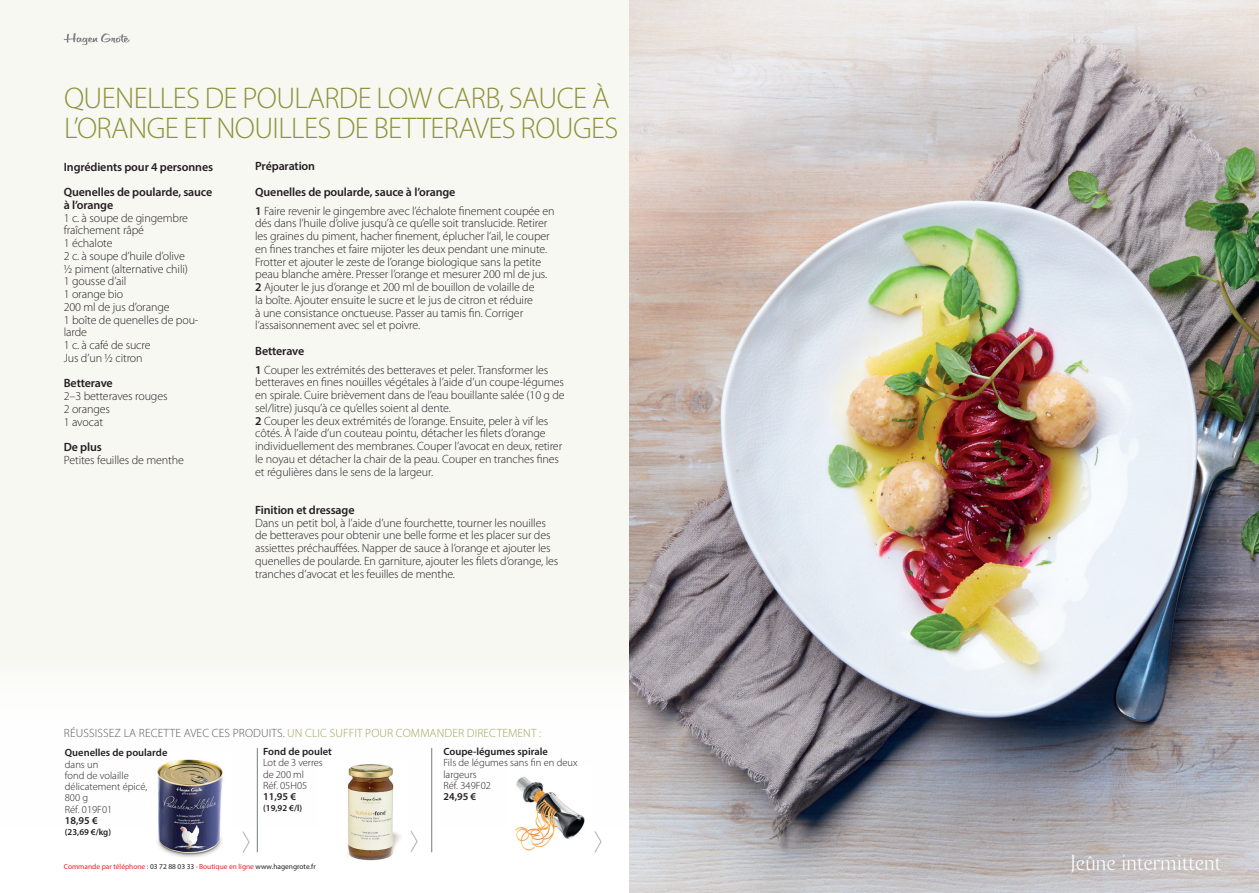
<style>
.page{position:relative;width:1259px;height:893px;background:#fff}
.page>*{position:absolute;margin:0;border:0;box-sizing:border-box;transform-origin:0 0}
.t1{font:300 30px/30px "Myriad Pro";letter-spacing:-.02em;color:#8d9338}
.t2{font:22.5px "Bodebeck LT Std";letter-spacing:-.01em;color:#fff}
.t3{font:300 12px/12.8px "Myriad Pro";letter-spacing:-.01em;color:#231f20}
.t4{font:600 12px/25.5px "Myriad Pro";letter-spacing:-.01em;color:#231f20}
.t5{font:300 12px "Myriad Pro";letter-spacing:.01em;color:#9fa359}
.t6{font:300 10.5px/11.2px "Myriad Pro";color:#231f20}
.t7{font:600 10.5px "Myriad Pro";color:#231f20}
.t8{font:600 9px "Myriad Pro";color:#231f20}
.t9{font:7.35px "Myriad Pro";color:#ee1d23}
.s1{font-weight:600}
.s2{color:#57585a}
.s3{color:#231f20}
</style>
<div class="page">
<div style="left:0;top:0;width:887px;height:893px;background:#f8f8f3"></div>
<div style="left:0;top:663px;width:1259px;height:230px;background:#fff"></div>
<hr style="left:257px;top:748px;width:1px;height:104px;background:#717d83">
<hr style="left:431px;top:748px;width:1px;height:104px;background:#717d83">
<svg style="left:594px;top:831px;width:8px;height:22px"></svg>
<svg style="left:410px;top:831px;width:8px;height:21px"></svg>
<svg style="left:242px;top:831px;width:8px;height:22px"></svg>
<img style="left:629px;top:0;width:630px;height:893px">
<img style="left:347px;top:764px;width:54px;height:97px">
<img style="left:157px;top:759px;width:66px;height:99px">
<img style="left:515px;top:776px;width:70px;height:75px">
<svg style="left:64px;top:33px;width:66px;height:12px"></svg>
<h1 class="t1" style="left:64px;top:82px;width:556px">QUENELLES DE POULARDE LOW CARB, SAUCE À<br>L’ORANGE ET NOUILLES DE BETTERAVES ROUGES</h1>
<p class="t4" style="left:64px;top:153px;width:151px">Ingrédients pour 4 personnes<br>Quenelles de poularde, sauce</p>
<p class="t4" style="left:64px;top:192px;width:51px">à l’orange</p>
<p class="t3" style="left:64px;top:211px;width:136px">1 c. à soupe de gingembre fraîchement râpé<br>1 échalote<br>2 c. à soupe d’huile d’olive<br>½ piment (alternative chili)<br>1 gousse d’ail<br>1 orange bio<br>200 ml de jus d’orange<br>1 boîte de quenelles de pou&shy;larde<br>1 c. à café de sucre<br>Jus d’un ½ citron</p>
<p class="t4" style="left:64px;top:370px;width:51px">Betterave</p>
<p class="t3" style="left:64px;top:390px;width:105px">2–3 betteraves rouges<br>2 oranges<br>1 avocat</p>
<p class="t4" style="left:64px;top:434px;width:40px">De plus</p>
<p class="t3" style="left:64px;top:453px;width:121px">Petites feuilles de menthe</p>
<p class="t4" style="left:255px;top:153px;width:202px">Préparation<br>Quenelles de poularde, sauce à l’orange</p>
<p class="t3" style="left:255px;top:204px;width:301px"><span class="s1">1</span> Faire revenir le gingembre avec l’échalote finement coupée en dés dans l’huile d’olive jusqu’à ce qu’elle soit translucide. Retirer les graines du piment, hacher finement, éplucher l’ail, le couper en fines tranches et faire mijoter les deux pendant une minute.<br>Frotter et ajouter le zeste de l’orange biologique sans la petite peau blanche amère. Presser l’orange et mesurer 200 ml de jus.<br><span class="s1">2</span> Ajouter le jus d’orange et 200 ml de bouillon de volaille de<br>la boîte. Ajouter ensuite le sucre et le jus de citron et réduire<br>à une consistance onctueuse. Passer au tamis fin. Corriger l’assaisonnement avec sel et poivre.</p>
<p class="t3" style="left:255px;top:341px;width:295px;line-height:18.8px"><span class="s1">Betterave<br>1</span> Couper les extrémités des betteraves et peler. Transformer les</p>
<p class="t3" style="left:255px;top:376px;width:311px">betteraves en fines nouilles végétales à l’aide d’un coupe-légumes en spirale. Cuire brièvement dans de l’eau bouillante salée (10 g de sel/litre) jusqu’à ce qu’elles soient al dente.<br><span class="s1">2</span> Couper les deux extrémités de l’orange. Ensuite, peler à vif les côtés. À l’aide d’un couteau pointu, détacher les filets d’orange individuellement des membranes. Couper l’avocat en deux, retirer le noyau et détacher la chair de la peau. Couper en tranches fines et régulières dans le sens de la largeur.</p>
<p class="t4" style="left:255px;top:497px;width:101px">Finition et dressage</p>
<p class="t3" style="left:255px;top:516px;width:305px">Dans un petit bol, à l’aide d’une fourchette, tourner les nouilles de betteraves pour obtenir une belle forme et les placer sur des assiettes préchauffées. Napper de sauce à l’orange et ajouter les quenelles de poularde. En garniture, ajouter les filets d’orange, les tranches d’avocat et les feuilles de menthe.</p>
<p class="t5" style="left:64px;top:726px;width:479px"><span class="s2">RÉUSSISSEZ LA RECETTE AVEC CES PRODUITS.</span> UN CLIC SUFFIT POUR COMMANDER DIRECTEMENT :</p>
<p class="t7" style="left:65px;top:746px;width:104px">Quenelles de poularde</p>
<p class="t6" style="left:65px;top:758px;width:84px">dans un<br>fond de volaille délicatement épicé,<br>800 g<br>Réf. 019F01</p>
<p class="t7" style="left:65px;top:813px;width:34px">18,95 €</p>
<p class="t8" style="left:65px;top:826px;width:48px">(23,69 €/kg)</p>
<p class="t7" style="left:263px;top:745px;width:70px">Fond de poulet</p>
<p class="t6" style="left:263px;top:757px;width:61px">Lot de 3 verres de 200 ml<br>Réf. 05H05</p>
<p class="t7" style="left:263px;top:790px;width:34px">11,95 €</p>
<p class="t8" style="left:263px;top:803px;width:40px">(19,92 €/l)</p>
<p class="t7" style="left:443px;top:745px;width:106px">Coupe-légumes spirale</p>
<p class="t6" style="left:443px;top:757px;width:136px">Fils de légumes sans fin en deux largeurs<br>Réf. 349F02</p>
<p class="t7" style="left:443px;top:790px;width:34px">24,95 €</p>
<p class="t9" style="left:64px;top:862px;width:253px">Commande par téléphone : <span class="s3">03 72 88 03 33 ·</span> Boutique en ligne <span class="s3">www.hagengrote.fr</span></p>
<h2 class="t2" style="left:1070px;top:851px;width:153px">Jeûne intermittent</h2>
</div>
